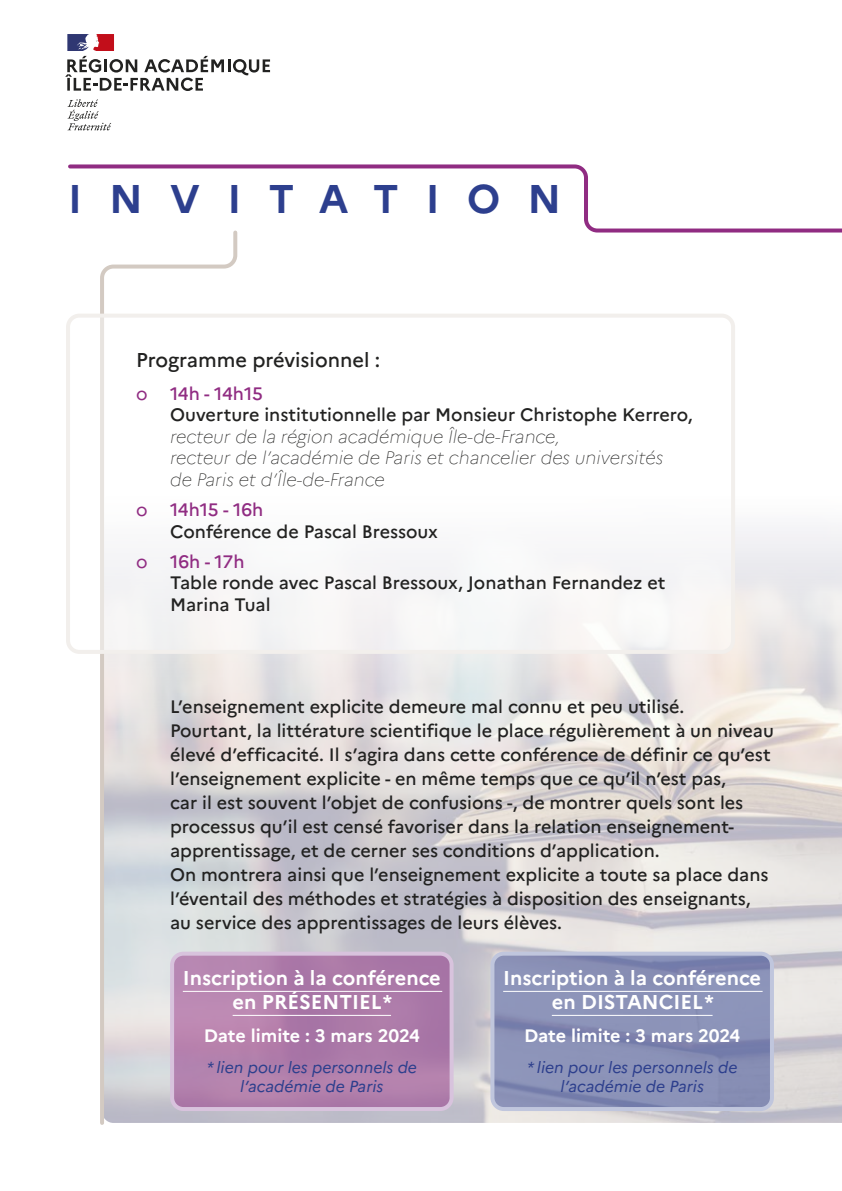
<style>
.page{position:relative;width:842px;height:1191px;background:#fff}
.page>*{position:absolute;margin:0;border:0;box-sizing:border-box;transform-origin:0 0}
.t1{font:700 40px "Marianne";letter-spacing:.68em;color:#2d3f8e}
.t2{font:700 20px/24px "Marianne";color:#fff;text-align:center}
.t3{font:500 20px "Marianne";color:#222221}
.t4{font:500 18px/24px "Marianne";color:#222221}
.t5{font:italic 100 18px/21.6px "Marianne";color:#222221}
.t6{font:700 18px "Marianne";color:#fff}
.t7{font:500 18px "Marianne";color:#902c82}
.t8{font:18px "Marianne";color:#902c82}
.t9{font:italic 16px/19.2px "Marianne";color:#2d3f8d;text-align:center}
</style>
<div class="page">
<img style="left:239px;top:525px;width:603px;height:598px">
<svg style="left:67px;top:99px;width:44px;height:31px"></svg>
<svg style="left:65px;top:34px;width:205px;height:57px"></svg>
<svg style="left:68px;top:164px;width:774px;height:69px"></svg>
<svg style="left:98px;top:228px;width:141px;height:897px"></svg>
<div style="left:68px;top:316px;width:665px;height:336px;background:#fff;border-radius:11px"></div>
<div style="left:66px;top:314px;width:669px;height:340px;border:4px solid #f2efec;border-radius:11px"></div>
<div style="left:172px;top:953px;width:280px;height:156px;background:linear-gradient(to right,#b885b0,#a876a6);border-radius:11px"></div>
<div style="left:170px;top:951px;width:284px;height:160px;border:4px solid #d8c3dd;border-radius:11px"></div>
<svg style="left:492px;top:953px;width:280px;height:156px;background:#888fb5"></svg>
<div style="left:490px;top:951px;width:284px;height:160px;border:4px solid #c0c6dd;border-radius:11px"></div>
<hr style="left:183px;top:991px;width:259px;height:1px;background:#fff">
<hr style="left:233px;top:1015px;width:158px;height:1px;background:#fff">
<hr style="left:503px;top:991px;width:260px;height:1px;background:#fff">
<hr style="left:552px;top:1015px;width:160px;height:1px;background:#fff">
<h1 class="t1" style="left:68px;top:174px;width:495px">INVITATION</h1>
<p class="t3" style="left:136px;top:347px;width:246px">Programme prévisionnel :</p>
<p class="t8" style="left:136px;top:382px;width:13px">o</p>
<p class="t7" style="left:170px;top:382px;width:94px">14h - 14h15</p>
<p class="t4" style="left:170px;top:403px;width:524px">Ouverture institutionnelle par Monsieur Christophe Kerrero,</p>
<p class="t5" style="left:170px;top:425px;width:494px">recteur de la région académique Île-de-France,<br>recteur de l’académie de Paris et chancelier des universités de Paris et d’Île-de-France</p>
<p class="t8" style="left:136px;top:499px;width:13px">o</p>
<p class="t7" style="left:170px;top:499px;width:95px">14h15 - 16h</p>
<p class="t4" style="left:170px;top:519px;width:269px">Conférence de Pascal Bressoux</p>
<p class="t8" style="left:136px;top:550px;width:13px">o</p>
<p class="t7" style="left:170px;top:550px;width:76px">16h - 17h</p>
<p class="t4" style="left:170px;top:572px;width:497px;line-height:21.6px">Table ronde avec Pascal Bressoux, Jonathan Fernandez et<br>Marina Tual</p>
<p class="t4" style="left:170px;top:695px;width:605px">L’enseignement explicite demeure mal connu et peu utilisé.<br>Pourtant, la littérature scientifique le place régulièrement à un niveau élevé d’efficacité. Il s’agira dans cette conférence de définir ce qu’est l’enseignement explicite - en même temps que ce qu’il n’est pas,<br>car il est souvent l’objet de confusions -, de montrer quels sont les processus qu’il est censé favoriser dans la relation enseignement&shy;apprentissage, et de cerner ses conditions d’application.<br>On montrera ainsi que l’enseignement explicite a toute sa place dans l’éventail des méthodes et stratégies à disposition des enseignants, au service des apprentissages de leurs élèves.</p>
<p class="t2" style="left:183px;top:966px;width:259px">Inscription à la conférence en PRÉSENTIEL*</p>
<p class="t6" style="left:204px;top:1025px;width:218px">Date limite : 3 mars 2024</p>
<p class="t9" style="left:207px;top:1057px;width:212px">* lien pour les personnels de l’académie de Paris</p>
<p class="t2" style="left:503px;top:966px;width:259px">Inscription à la conférence en DISTANCIEL*</p>
<p class="t6" style="left:524px;top:1025px;width:218px">Date limite : 3 mars 2024</p>
<p class="t9" style="left:527px;top:1057px;width:212px">* lien pour les personnels de l’académie de Paris</p>
</div>
